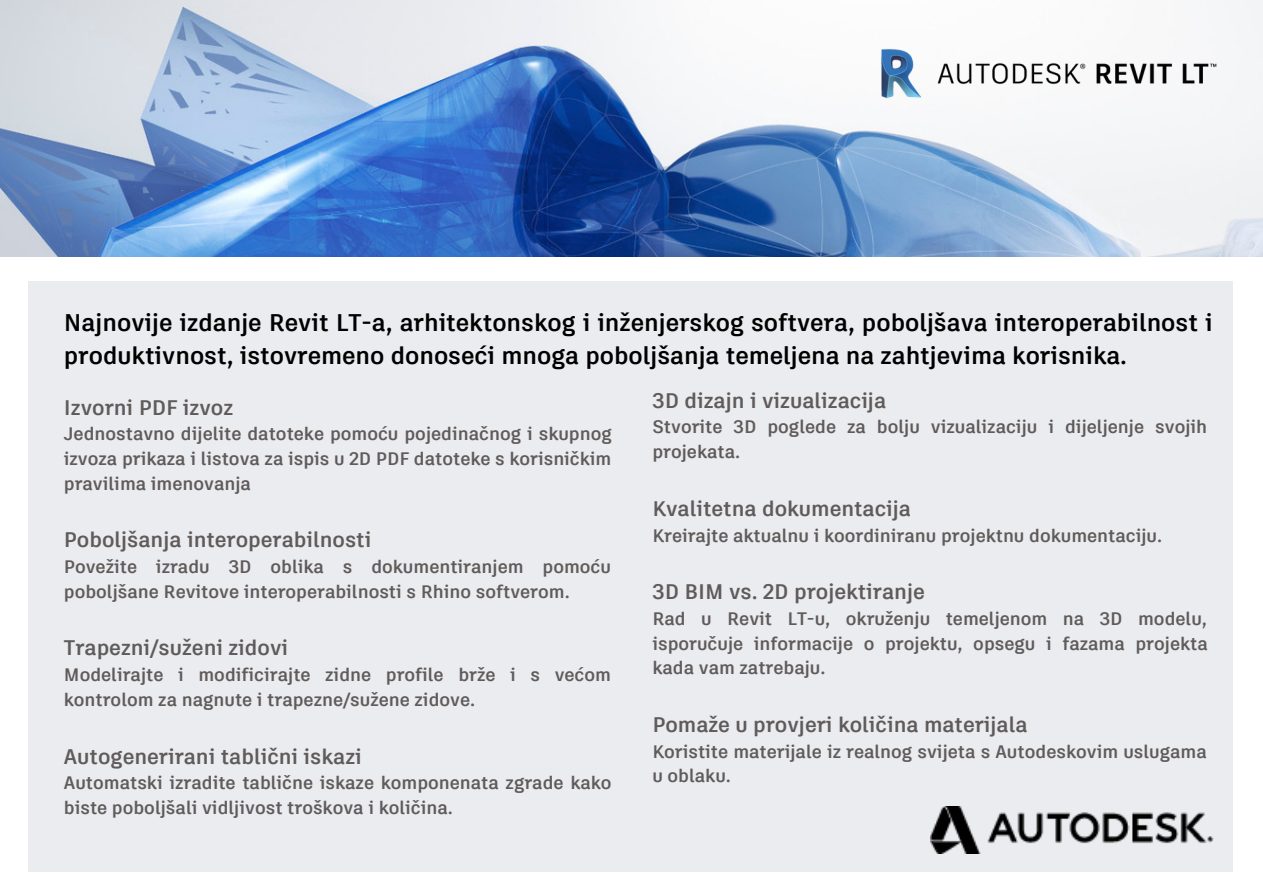
<style>
.page{position:relative;width:1263px;height:894px;background:#fff}
.page>*{position:absolute;margin:0;border:0;box-sizing:border-box;transform-origin:0 0}
.t1{font:700 24px/32.5px "Artifakt Legend";color:#000}
.t2{font:700 21px "Artifakt Legend";color:#605b5b}
.t3{font:700 18px/24.8px "Artifakt Legend";color:#605b5b}
</style>
<div class="page">
<div style="left:29px;top:281px;width:1204px;height:590px;background:#ebecef"></div>
<img style="left:930px;top:806px;width:283px;height:47px">
<img style="left:0;top:0;width:856px;height:256px">
<img style="left:856px;top:0;width:407px;height:257px">
<p class="t1" style="left:64px;top:306px;width:1150px">Najnovije izdanje Revit LT-a, arhitektonskog i inženjerskog softvera, poboljšava interoperabilnost i produktivnost, istovremeno donoseći mnoga poboljšanja temeljena na zahtjevima korisnika.</p>
<p class="t2" style="left:64px;top:392px;width:171px">Izvorni PDF izvoz</p>
<p class="t3" style="left:64px;top:421px;width:549px;text-align:justify">Jednostavno dijelite datoteke pomoću pojedinačnog i skupnog izvoza prikaza i listova za ispis u 2D PDF datoteke s korisničkim pravilima imenovanja</p>
<p class="t2" style="left:64px;top:525px;width:309px">Poboljšanja interoperabilnosti</p>
<p class="t3" style="left:64px;top:554px;width:549px">Povežite izradu 3D oblika s dokumentiranjem pomoću poboljšane Revitove interoperabilnosti s Rhino softverom.</p>
<p class="t2" style="left:64px;top:633px;width:226px">Trapezni/suženi zidovi</p>
<p class="t3" style="left:64px;top:662px;width:549px">Modelirajte i modificirajte zidne profile brže i s većom kontrolom za nagnute i trapezne/sužene zidove.</p>
<p class="t2" style="left:64px;top:741px;width:299px">Autogenerirani tablični iskazi</p>
<p class="t3" style="left:64px;top:770px;width:549px">Automatski izradite tablične iskaze komponenata zgrade kako biste poboljšali vidljivost troškova i količina.</p>
<p class="t2" style="left:652px;top:385px;width:235px">3D dizajn i vizualizacija</p>
<p class="t3" style="left:652px;top:414px;width:556px">Stvorite 3D poglede za bolju vizualizaciju i dijeljenje svojih projekata.</p>
<p class="t2" style="left:652px;top:493px;width:260px">Kvalitetna dokumentacija</p>
<p class="t3" style="left:652px;top:522px;width:511px">Kreirajte aktualnu i koordiniranu projektnu dokumentaciju.</p>
<p class="t2" style="left:652px;top:576px;width:274px">3D BIM vs. 2D projektiranje</p>
<p class="t3" style="left:652px;top:606px;width:557px;text-align:justify">Rad u Revit LT-u, okruženju temeljenom na 3D modelu, isporučuje informacije o projektu, opsegu i fazama projekta kada vam zatrebaju.</p>
<p class="t2" style="left:652px;top:709px;width:377px">Pomaže u provjeri količina materijala</p>
<p class="t3" style="left:652px;top:738px;width:556px">Koristite materijale iz realnog svijeta s Autodeskovim uslugama u oblaku.</p>
</div>
